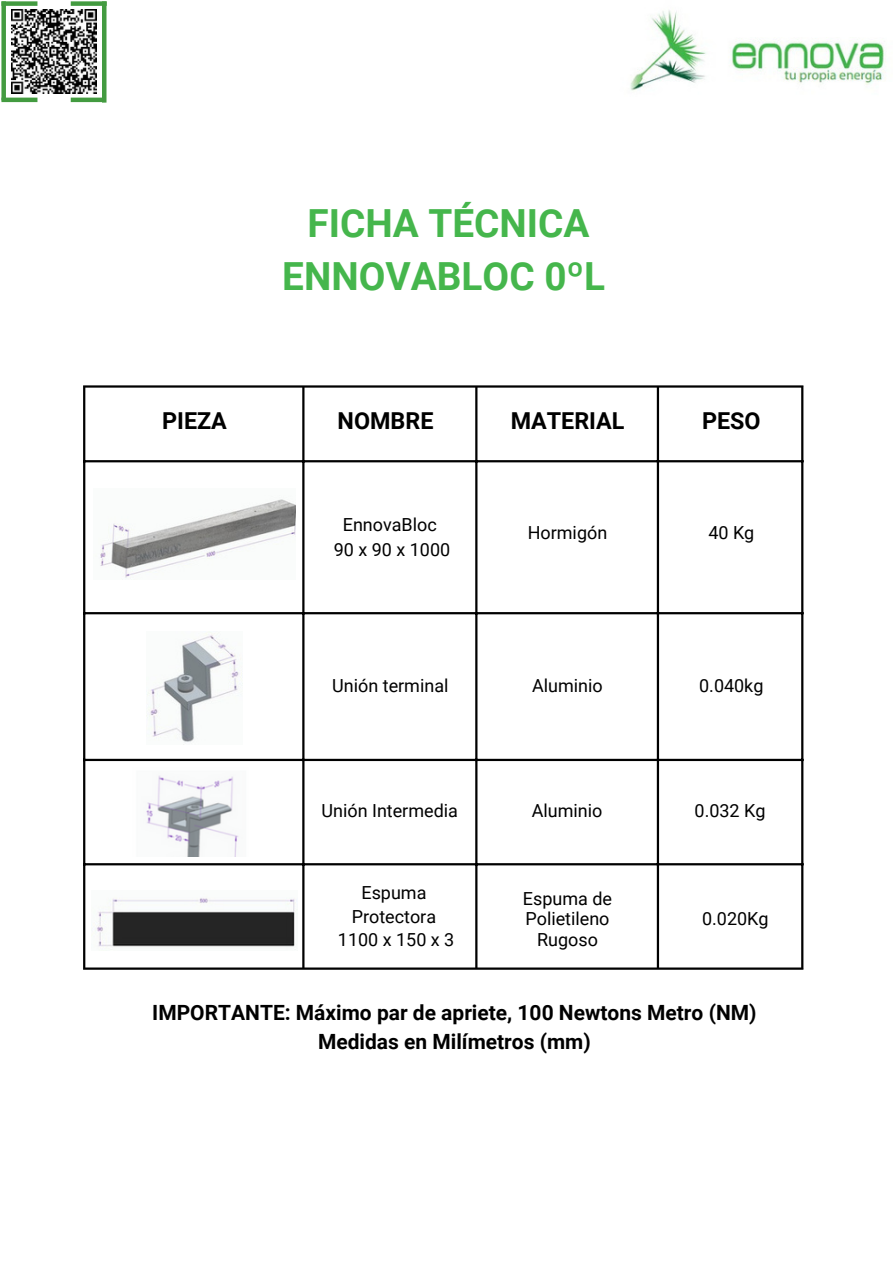
<style>
.page{position:relative;width:893px;height:1264px;background:#fff}
.page>*{position:absolute;margin:0;border:0;box-sizing:border-box;transform-origin:0 0}
.t1{font:700 38.7px/52.8px "Roboto";color:#45b64c;text-align:center}
.t2{font:700 23.25px "Roboto";color:#000}
.t3{font:700 21px/28px "Roboto";color:#000;text-align:center}
.t4{font:18px/23.5px "Roboto";color:#000;text-align:center}
</style>
<div class="page">
<img style="left:630px;top:10px;width:256px;height:81px">
<hr style="left:83px;top:387px;width:2px;height:580px;background:#000">
<hr style="left:302px;top:387px;width:2px;height:580px;background:#000">
<hr style="left:475px;top:387px;width:2px;height:580px;background:#000">
<hr style="left:656px;top:387px;width:3px;height:580px;background:#000">
<hr style="left:801px;top:387px;width:2px;height:580px;background:#000">
<hr style="left:83px;top:385px;width:720px;height:2px;background:#000">
<hr style="left:83px;top:460px;width:720px;height:2px;background:#000">
<hr style="left:83px;top:612px;width:720px;height:2px;background:#000">
<hr style="left:83px;top:758px;width:720px;height:3px;background:#000">
<hr style="left:83px;top:863px;width:720px;height:2px;background:#000">
<hr style="left:83px;top:967px;width:720px;height:2px;background:#000">
<img style="left:147px;top:632px;width:95px;height:111px">
<img style="left:91px;top:898px;width:204px;height:52px">
<img style="left:100px;top:499px;width:195px;height:79px">
<img style="left:146px;top:775px;width:93px;height:81px">
<div style="left:1px;top:1px;width:36px;height:5px;background:#439b40"></div>
<div style="left:1px;top:1px;width:5px;height:99px;background:#439b40"></div>
<hr style="left:102px;top:1px;width:4px;height:102px;background:#439b40">
<div style="left:71px;top:1px;width:36px;height:5px;background:#439b40"></div>
<hr style="left:71px;top:98px;width:33px;height:4px;background:#439b40">
<hr style="left:1px;top:98px;width:36px;height:4px;background:#439b40">
<img style="left:12px;top:9px;width:84px;height:85px">
<h1 class="t1" style="left:282px;top:197px;width:324px">FICHA TÉCNICA<br>ENNOVABLOC 0ºL</h1>
<p class="t2" style="left:162px;top:407px;width:66px">PIEZA</p>
<p class="t2" style="left:337px;top:407px;width:97px">NOMBRE</p>
<p class="t2" style="left:510px;top:407px;width:115px">MATERIAL</p>
<p class="t2" style="left:702px;top:407px;width:60px">PESO</p>
<p class="t4" style="left:334px;top:512px;width:118px;line-height:24.8px">EnnovaBloc<br>90 x 90 x 1000</p>
<p class="t4" style="left:527px;top:521px;width:81px">Hormigón</p>
<p class="t4" style="left:332px;top:674px;width:118px">Unión terminal</p>
<p class="t4" style="left:532px;top:674px;width:72px">Aluminio</p>
<p class="t4" style="left:708px;top:521px;width:47px">40 Kg</p>
<p class="t4" style="left:699px;top:674px;width:66px">0.040kg</p>
<p class="t4" style="left:321px;top:799px;width:138px">Unión Intermedia</p>
<p class="t4" style="left:531px;top:799px;width:72px">Aluminio</p>
<p class="t4" style="left:694px;top:799px;width:72px">0.032 Kg</p>
<p class="t4" style="left:338px;top:881px;width:118px">Espuma<br>Protectora<br>1100 x 150 x 3</p>
<p class="t4" style="left:523px;top:888px;width:91px;line-height:20.2px">Espuma de<br>Polietileno<br>Rugoso</p>
<p class="t4" style="left:702px;top:907px;width:68px">0.020Kg</p>
<p class="t3" style="left:152px;top:999px;width:605px">IMPORTANTE: Máximo par de apriete, 100 Newtons Metro (NM)<br>Medidas en Milímetros (mm)</p>
</div>
